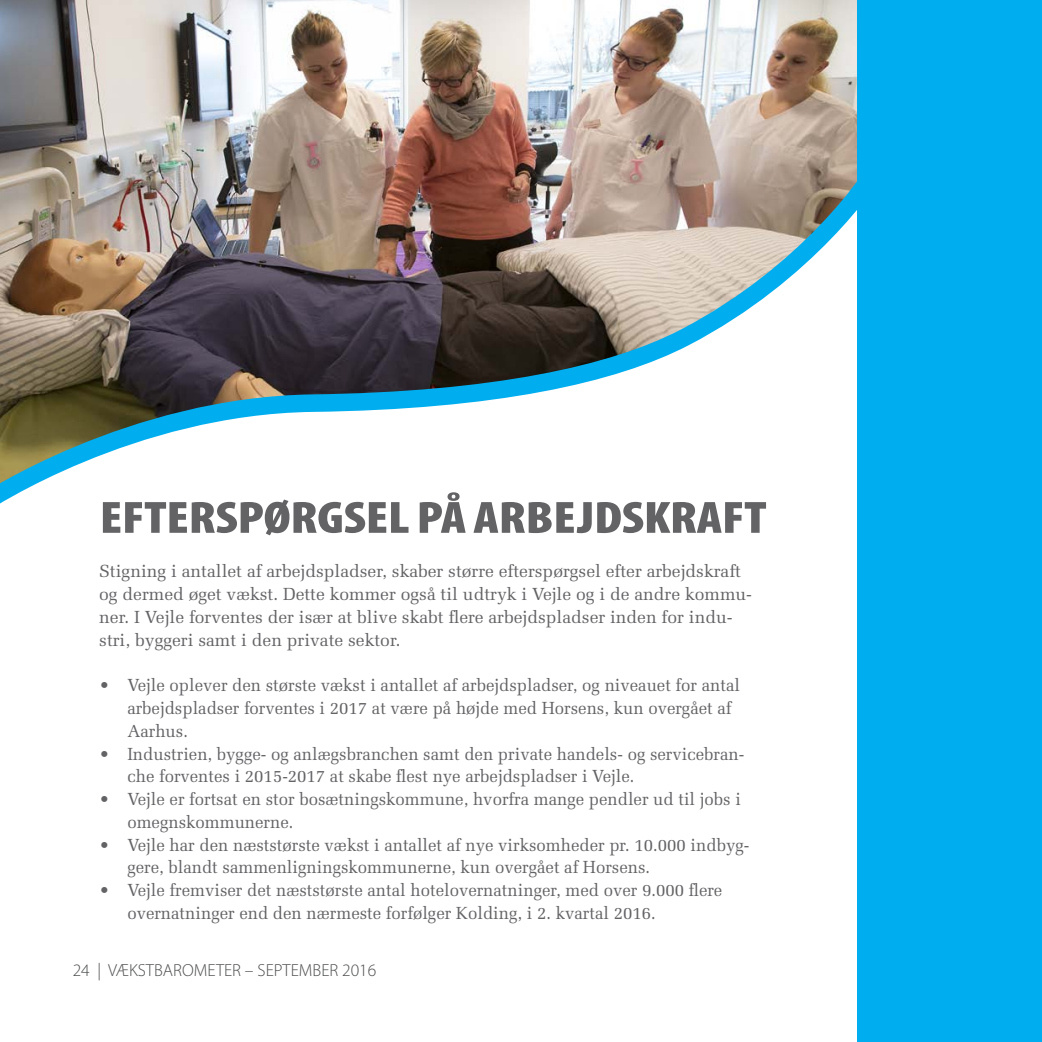
<style>
.page{position:relative;width:1042px;height:1042px;background:#fff}
.page>*{position:absolute;margin:0;border:0;box-sizing:border-box;transform-origin:0 0}
.t1{font:900 condensed 45.5px "Myriad Pro";letter-spacing:-.005em;color:#636366;scale:1.2 1}
.t2{font:17.5px/22.8px "Melior LT Std";color:#636366}
.t3{font:300 17.5px "Myriad Pro";color:#4b4c4d}
</style>
<div class="page">
<img style="left:0;top:0;width:857px;height:504px">
<div style="left:857px;top:0;width:185px;height:1042px;background:#00aeef"></div>
<h1 class="t1" style="left:100px;top:488px;width:557px">EFTERSPØRGSEL PÅ ARBEJDSKRAFT</h1>
<p class="t2" style="left:99px;top:560px;width:654px">Stigning i antallet af arbejdspladser, skaber større efterspørgsel efter arbejdskraft og dermed øget vækst. Dette kommer også til udtryk i Vejle og i de andre kommu&shy;ner. I Vejle forventes der især at blive skabt flere arbejdspladser inden for indu&shy;stri, byggeri samt i den private sektor.</p>
<p class="t2" style="left:127px;top:674px;width:614px;text-indent:-28px">• Vejle oplever den største vækst i antallet af arbejdspladser, og niveauet for antal arbejdspladser forventes i 2017 at være på højde med Horsens, kun overgået af<br>Aarhus.</p>
<p class="t2" style="left:127px;top:742px;width:618px;text-indent:-28px">• Industrien, bygge- og anlægsbranchen samt den private handels- og servicebran&shy;che forventes i 2015-2017 at skabe flest nye arbejdspladser i Vejle.</p>
<p class="t2" style="left:127px;top:788px;width:615px;text-indent:-28px">• Vejle er fortsat en stor bosætningskommune, hvorfra mange pendler ud til jobs i omegnskommunerne.</p>
<p class="t2" style="left:127px;top:833px;width:623px;text-indent:-28px">• Vejle har den næststørste vækst i antallet af nye virksomheder pr. 10.000 indbyg&shy;gere, blandt sammenligningskommunerne, kun overgået af Horsens.</p>
<p class="t2" style="left:127px;top:879px;width:596px;text-indent:-28px">• Vejle fremviser det næststørste antal hotelovernatninger, med over 9.000 flere overnatninger end den nærmeste forfølger Kolding, i 2. kvartal 2016.</p>
<p class="t3" style="left:73px;top:959px;width:305px">24 | VÆKSTBAROMETER – SEPTEMBER 2016</p>
</div>
